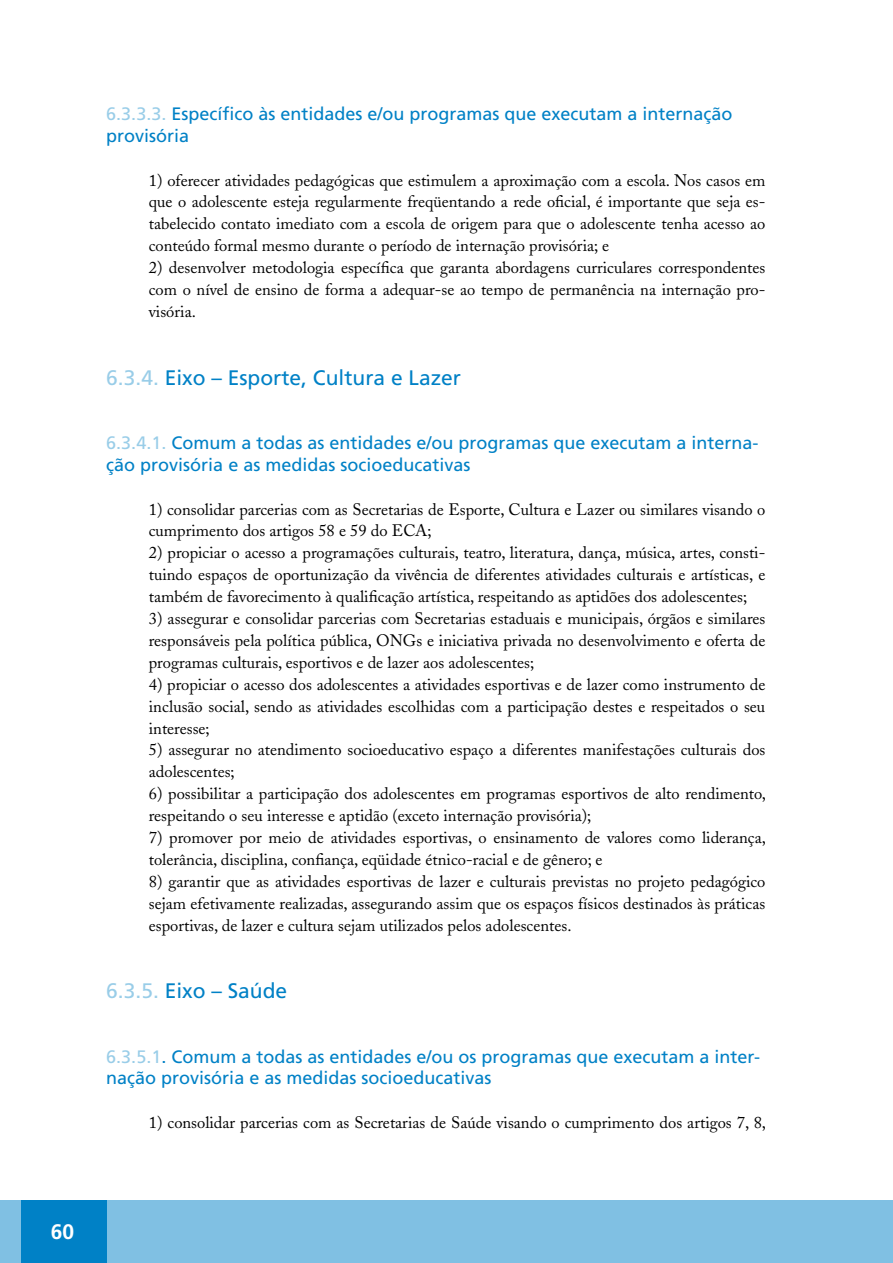
<style>
.page{position:relative;width:893px;height:1263px;background:#fff}
.page>*{position:absolute;margin:0;border:0;box-sizing:border-box;transform-origin:0 0}
.t1{font:21px "Frutiger";color:#0081c6}
.t2{font:700 21px "Frutiger";color:#fff}
.t3{font:18px/21.9px "Frutiger";color:#0081c6}
.t4{font:16.5px/21.9px "Adobe Caslon";color:#000;text-align:justify}
.s1{color:#99cde8}
</style>
<div class="page">
<div style="left:0;top:1200px;width:893px;height:63px;background:#80c0e3"></div>
<div style="left:21px;top:1200px;width:85px;height:63px;background:#0081c6"></div>
<p class="t3" style="left:106px;top:103px;width:628px"><span class="s1">6.3.3.3.</span> Específico às entidades e/ou programas que executam a internação provisória</p>
<p class="t4" style="left:149px;top:169px;width:618px">1) oferecer atividades pedagógicas que estimulem a aproximação com a escola. Nos casos em que o adolescente esteja regularmente freqüentando a rede oficial, é importante que seja es&shy;tabelecido contato imediato com a escola de origem para que o adolescente tenha acesso ao conteúdo formal mesmo durante o período de internação provisória; e</p>
<p class="t4" style="left:149px;top:257px;width:618px">2) desenvolver metodologia específica que garanta abordagens curriculares correspondentes com o nível de ensino de forma a adequar-se ao tempo de permanência na internação pro&shy;visória.</p>
<p class="t1" style="left:106px;top:365px;width:356px"><span class="s1">6.3.4.</span> Eixo – Esporte, Cultura e Lazer</p>
<p class="t3" style="left:106px;top:432px;width:654px"><span class="s1">6.3.4.1.</span> Comum a todas as entidades e/ou programas que executam a interna&shy;ção provisória e as medidas socioeducativas</p>
<p class="t4" style="left:149px;top:498px;width:618px">1) consolidar parcerias com as Secretarias de Esporte, Cultura e Lazer ou similares visando o cumprimento dos artigos 58 e 59 do ECA;</p>
<p class="t4" style="left:149px;top:542px;width:618px">2) propiciar o acesso a programações culturais, teatro, literatura, dança, música, artes, consti&shy;tuindo espaços de oportunização da vivência de diferentes atividades culturais e artísticas, e também de favorecimento à qualificação artística, respeitando as aptidões dos adolescentes;</p>
<p class="t4" style="left:149px;top:608px;width:618px">3) assegurar e consolidar parcerias com Secretarias estaduais e municipais, órgãos e similares responsáveis pela política pública, ONGs e iniciativa privada no desenvolvimento e oferta de programas culturais, esportivos e de lazer aos adolescentes;</p>
<p class="t4" style="left:149px;top:673px;width:618px">4) propiciar o acesso dos adolescentes a atividades esportivas e de lazer como instrumento de inclusão social, sendo as atividades escolhidas com a participação destes e respeitados o seu interesse;</p>
<p class="t4" style="left:149px;top:739px;width:618px">5) assegurar no atendimento socioeducativo espaço a diferentes manifestações culturais dos adolescentes;</p>
<p class="t4" style="left:149px;top:783px;width:619px">6) possibilitar a participação dos adolescentes em programas esportivos de alto rendimento, respeitando o seu interesse e aptidão (exceto internação provisória);</p>
<p class="t4" style="left:149px;top:827px;width:619px">7) promover por meio de atividades esportivas, o ensinamento de valores como liderança, tolerância, disciplina, confiança, eqüidade étnico-racial e de gênero; e</p>
<p class="t4" style="left:149px;top:870px;width:618px">8) garantir que as atividades esportivas de lazer e culturais previstas no projeto pedagógico sejam efetivamente realizadas, assegurando assim que os espaços físicos destinados às práticas esportivas, de lazer e cultura sejam utilizados pelos adolescentes.</p>
<p class="t1" style="left:106px;top:979px;width:182px"><span class="s1">6.3.5.</span> Eixo – Saúde</p>
<p class="t3" style="left:106px;top:1045px;width:655px"><span class="s1">6.3.5.1</span>. Comum a todas as entidades e/ou os programas que executam a inter&shy;nação provisória e as medidas socioeducativas</p>
<p class="t4" style="left:149px;top:1112px;width:619px">1) consolidar parcerias com as Secretarias de Saúde visando o cumprimento dos artigos 7, 8,</p>
<p class="t2" style="left:51px;top:1220px;width:25px">60</p>
</div>
